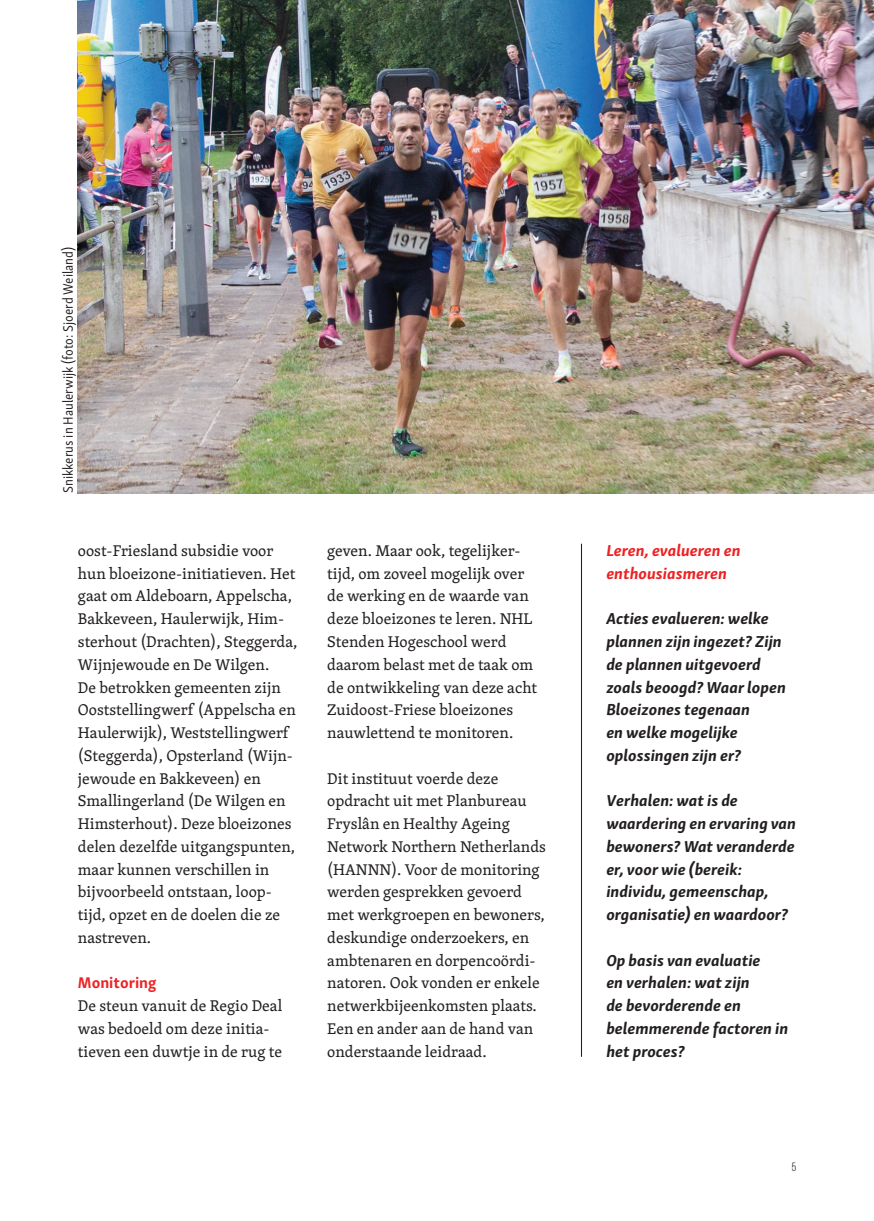
<style>
.page{position:relative;width:874px;height:1221px;background:#fff}
.page>*{position:absolute;margin:0;border:0;box-sizing:border-box;transform-origin:0 0}
.t1{font:italic 700 16.28px/22.8px "Skolar Sans Latn";color:#231f20}
.t2{font:italic 700 16.28px/22.8px "Skolar Sans Latn";color:#ee2123}
.t3{font:15.92px/22.8px "Skolar Latin";color:#231f20}
.t4{font:700 15.92px "Skolar Sans Latn";color:#ee2123}
.t5{font:14px "Skolar Sans Latn Cn";color:#231f20}
.t6{font:200 condensed 10.5px "PP Formula";color:#231f20}
</style>
<div class="page">
<img style="left:78px;top:0;width:795px;height:493px">
<hr style="left:580px;top:543px;width:1px;height:513px;background:#231f20">
<p class="t5" style="left:57px;top:493px;width:248px;rotate:-90deg">Snikkerus in Haulerwijk (foto: Sjoerd Weiland)</p>
<p class="t3" style="left:78px;top:538px;width:221px">oost-Friesland subsidie voor hun bloeizone-initiatieven. Het gaat om Aldeboarn, Appelscha,<br>Bakkeveen, Haulerwijk, Him&shy;sterhout (Drachten), Steggerda,<br>Wijnjewoude en De Wilgen.<br>De betrokken gemeenten zijn<br>Ooststellingwerf (Appelscha en<br>Haulerwijk), Weststellingwerf (Steggerda), Opsterland (Wijn&shy;jewoude en Bakkeveen) en<br>Smallingerland (De Wilgen en<br>Himsterhout). Deze bloeizones delen dezelfde uitgangspunten, maar kunnen verschillen in bijvoorbeeld ontstaan, loop&shy;tijd, opzet en de doelen die ze nastreven.</p>
<p class="t4" style="left:78px;top:969px;width:80px">Monitoring</p>
<p class="t3" style="left:78px;top:993px;width:206px">De steun vanuit de Regio Deal was bedoeld om deze initia&shy;tieven een duwtje in de rug te</p>
<p class="t3" style="left:327px;top:538px;width:211px">geven. Maar ook, tegelijker&shy;tijd, om zoveel mogelijk over de werking en de waarde van deze bloeizones te leren. NHL<br>Stenden Hogeschool werd daarom belast met de taak om de ontwikkeling van deze acht<br>Zuidoost-Friese bloeizones nauwlettend te monitoren.</p>
<p class="t3" style="left:327px;top:766px;width:220px">Dit instituut voerde deze opdracht uit met Planbureau<br>Fryslân en Healthy Ageing<br>Network Northern Netherlands (HANNN). Voor de monitoring werden gesprekken gevoerd met werkgroepen en bewoners, deskundige onderzoekers, en ambtenaren en dorpencoördi&shy;natoren. Ook vonden er enkele netwerkbijeenkomsten plaats.<br>Een en ander aan de hand van onderstaande leidraad.</p>
<p class="t2" style="left:606px;top:537px;width:136px">Leren, evalueren en enthousiasmeren</p>
<p class="t1" style="left:606px;top:606px;width:181px">Acties evalueren: welke plannen zijn ingezet? Zijn de plannen uitgevoerd zoals beoogd? Waar lopen<br>Bloeizones tegenaan<br>en welke mogelijke oplossingen zijn er?</p>
<p class="t1" style="left:606px;top:788px;width:191px">Verhalen: wat is de waardering en ervaring van bewoners? Wat veranderde er, voor wie (bereik: individu, gemeenschap, organisatie) en waardoor?</p>
<p class="t1" style="left:606px;top:947px;width:183px">Op basis van evaluatie<br>en verhalen: wat zijn<br>de bevorderende en belemmerende factoren in het proces?</p>
<p class="t6" style="left:791px;top:1159px;width:6px">5</p>
</div>
